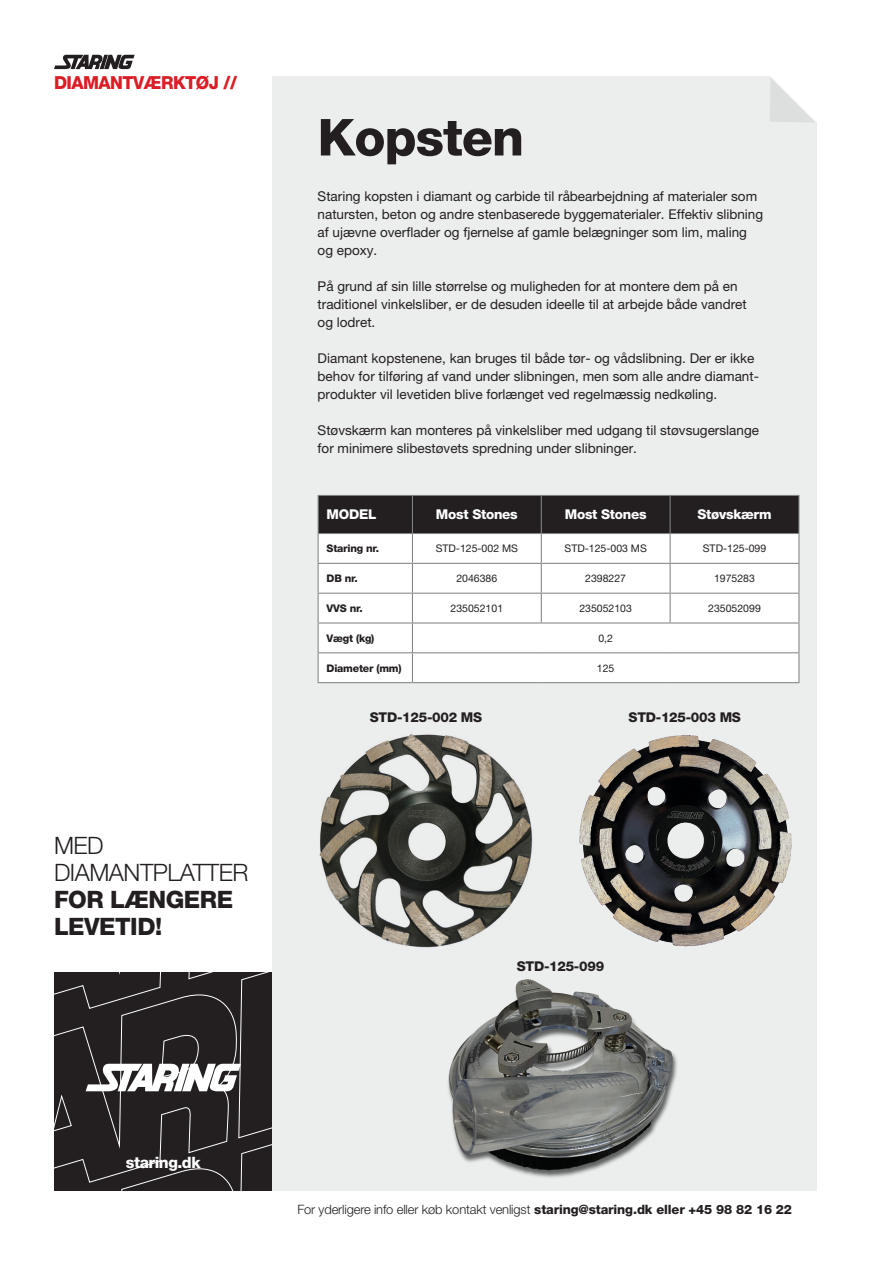
<style>
.page{position:relative;width:893px;height:1263px;background:#fff}
.page>*{position:absolute;margin:0;border:0;box-sizing:border-box;transform-origin:0 0}
.t1{font:800 51px "Helvetica Neue LT Pro";letter-spacing:-.02em;color:#231f20}
.t2{font:300 24px/27px "Helvetica Neue LT Pro";letter-spacing:-.02em;color:#231f20}
.t3{font:800 24px "Helvetica Neue LT Pro";letter-spacing:-.02em;color:#231f20}
.t4{font:800 18px "Helvetica Neue LT Pro";letter-spacing:-.03em;color:#db1d26;scale:.96 1}
.t5{font:800 15.75px "Helvetica Neue LT Pro";letter-spacing:-.03em;color:#fff}
.t6{font:13.5px/18px "Helvetica Neue LT Pro";color:#231f20}
.t7{font:800 13.5px "Helvetica Neue LT Pro";letter-spacing:-.02em;color:#231f20}
.t8{font:800 13.5px "Helvetica Neue LT Pro";letter-spacing:-.02em;color:#fff}
.t9{font:300 12.9px "Helvetica Neue LT Pro";letter-spacing:-.01em;color:#231f20}
.t10{font:10.5px "Helvetica Neue LT Pro";color:#231f20}
.t11{font:800 10.5px "Helvetica Neue LT Pro";letter-spacing:-.02em;color:#231f20}
.s1{font-weight:800}
</style>
<div class="page">
<svg style="left:54px;top:972px;width:219px;height:219px;background:#373435"></svg>
<div style="left:273px;top:77px;width:544px;height:1114px;background:#eceded"></div>
<svg style="left:770px;top:77px;width:47px;height:45px"></svg>
<svg style="left:54px;top:55px;width:81px;height:14px"></svg>
<img style="left:319px;top:734px;width:214px;height:214px">
<img style="left:579px;top:735px;width:213px;height:212px">
<img style="left:448px;top:979px;width:229px;height:199px">
<svg style="left:318px;top:495px;width:481px;height:187px;background:#cecdce"></svg>
<hr style="left:318px;top:682px;width:94px;height:1px;background:#818486">
<hr style="left:412px;top:682px;width:129px;height:1px;background:#818486">
<hr style="left:541px;top:682px;width:129px;height:1px;background:#818486">
<hr style="left:670px;top:682px;width:129px;height:1px;background:#818486">
<h3 class="t4" style="left:54px;top:72px;width:192px">DIAMANTVÆRKTØJ //</h3>
<p class="t2" style="left:54px;top:831px;width:51px">MED</p>
<p class="t2" style="left:54px;top:858px;width:196px">DIAMANTPLATTER<br><span class="s1">FOR LÆNGERE</span></p>
<p class="t3" style="left:54px;top:912px;width:110px">LEVETID!</p>
<p class="t1" style="left:318px;top:107px;width:208px">Kopsten</p>
<p class="t6" style="left:318px;top:187px;width:447px">Staring kopsten i diamant og carbide til råbearbejdning af materialer som natursten, beton og andre stenbaserede byggematerialer. Effektiv slibning af ujævne overflader og fjernelse af gamle belægninger som lim, maling</p>
<p class="t6" style="left:318px;top:241px;width:61px">og epoxy.</p>
<p class="t6" style="left:318px;top:277px;width:431px">På grund af sin lille størrelse og muligheden for at montere dem på en traditionel vinkelsliber, er de desuden ideelle til at arbejde både vandret</p>
<p class="t6" style="left:318px;top:313px;width:59px">og lodret.</p>
<p class="t6" style="left:318px;top:349px;width:443px">Diamant kopstenene, kan bruges til både tør- og vådslibning. Der er ikke behov for tilføring af vand under slibningen, men som alle andre diamant&shy;produkter vil levetiden blive forlænget ved regelmæssig nedkøling.</p>
<p class="t6" style="left:318px;top:421px;width:443px">Støvskærm kan monteres på vinkelsliber med udgang til støvsugerslange for minimere slibestøvets spredning under slibninger.</p>
<p class="t8" style="left:327px;top:506px;width:51px">MODEL</p>
<p class="t8" style="left:436px;top:506px;width:83px">Most Stones</p>
<p class="t8" style="left:565px;top:506px;width:83px">Most Stones</p>
<p class="t8" style="left:697px;top:506px;width:76px">Støvskærm</p>
<p class="t11" style="left:327px;top:542px;width:54px">Staring nr.</p>
<p class="t10" style="left:436px;top:542px;width:84px">STD-125-002 MS</p>
<p class="t10" style="left:565px;top:542px;width:84px">STD-125-003 MS</p>
<p class="t10" style="left:703px;top:542px;width:65px">STD-125-099</p>
<p class="t11" style="left:327px;top:572px;width:33px">DB nr.</p>
<p class="t10" style="left:456px;top:572px;width:42px">2046386</p>
<p class="t10" style="left:585px;top:572px;width:42px">2398227</p>
<p class="t10" style="left:714px;top:572px;width:42px">1975283</p>
<p class="t11" style="left:327px;top:602px;width:38px">VVS nr.</p>
<p class="t10" style="left:451px;top:602px;width:54px">235052101</p>
<p class="t10" style="left:579px;top:602px;width:54px">235052103</p>
<p class="t10" style="left:708px;top:602px;width:54px">235052099</p>
<p class="t11" style="left:327px;top:632px;width:49px">Vægt (kg)</p>
<p class="t10" style="left:598px;top:632px;width:16px">0,2</p>
<p class="t11" style="left:327px;top:661px;width:76px">Diameter (mm)</p>
<p class="t10" style="left:597px;top:661px;width:19px">125</p>
<p class="t7" style="left:370px;top:709px;width:114px">STD-125-002 MS</p>
<p class="t7" style="left:629px;top:709px;width:114px">STD-125-003 MS</p>
<p class="t7" style="left:517px;top:958px;width:89px">STD-125-099</p>
<p class="t5" style="left:126px;top:1153px;width:76px">staring.dk</p>
<p class="t9" style="left:297px;top:1202px;width:496px">For yderligere info eller køb kontakt venligst <span class="s1">staring@staring.dk eller +45 98 82 16 22</span></p>
</div>
